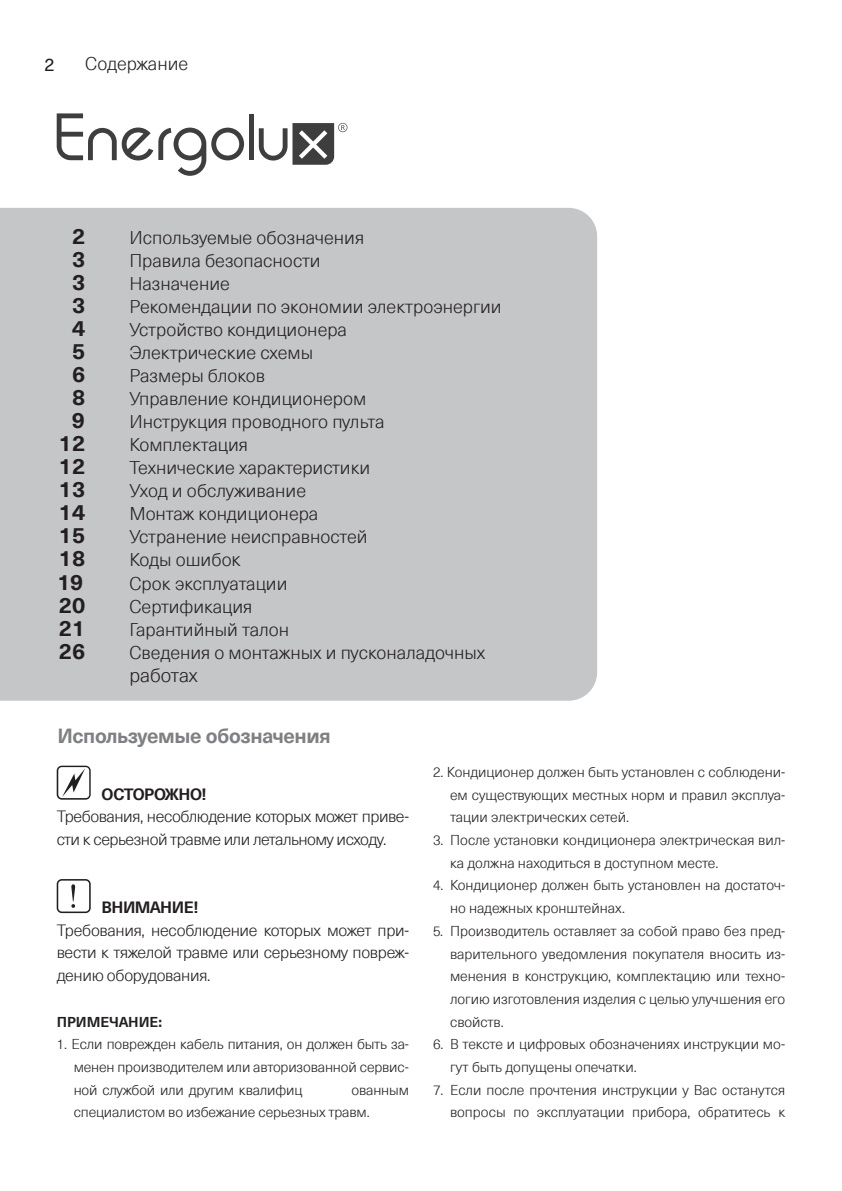
<style>
.page{position:relative;width:842px;height:1191px;background:#fff}
.page>*{position:absolute;margin:0;border:0;box-sizing:border-box;transform-origin:0 0}
.t1{font:700 22px "Neue Haas Unica Pan Euro";color:#231f20}
.t2{font:700 20px "Neue Haas Unica Pan Euro";letter-spacing:-.02em;color:#7e8083}
.t3{font:300 19px "Neue Haas Unica Pan Euro";color:#231f20}
.t4{font:300 18px "Neue Haas Unica Pan Euro";color:#231f20}
.t5{font:18px "Neue Haas Unica Pan Euro";color:#231f20}
.t6{font:300 16px/22.6px "Neue Haas Unica Pan Euro";letter-spacing:-.03em;color:#231f20}
.t7{font:700 16px "Neue Haas Unica Pan Euro";letter-spacing:-.03em;color:#231f20}
.t8{font:300 14px/22.6px "Neue Haas Unica Pan Euro";color:#231f20}
.t9{font:700 14px "Neue Haas Unica Pan Euro";color:#231f20}
.s1{font-size:19px}
</style>
<div class="page">
<div style="left:0;top:208px;width:597px;height:492px;background:#c5c6c8"></div>
<svg style="left:57px;top:765px;width:34px;height:34px"></svg>
<svg style="left:57px;top:879px;width:34px;height:34px"></svg>
<div style="left:249px;top:114px;width:5px;height:46px;background:#3e3e3f"></div>
<svg style="left:57px;top:113px;width:187px;height:63px"></svg>
<svg style="left:259px;top:123px;width:88px;height:42px"></svg>
<p class="t5" style="left:44px;top:51px;width:12px">2</p>
<p class="t4" style="left:85px;top:51px;width:105px">Содержание</p>
<h1 class="t1" style="left:72px;top:220px;width:15px">2</h1>
<p class="t4" style="left:129px;top:225px;width:236px">Используемые обозначения</p>
<h1 class="t1" style="left:72px;top:243px;width:15px">3</h1>
<p class="t4" style="left:129px;top:248px;width:193px">Правила безопасности</p>
<h1 class="t1" style="left:72px;top:266px;width:15px">3</h1>
<p class="t4" style="left:129px;top:271px;width:102px">Назначение</p>
<h1 class="t1" style="left:72px;top:289px;width:15px">3</h1>
<p class="t4" style="left:129px;top:294px;width:374px">Рекомендации по экономии электроэнергии</p>
<h1 class="t1" style="left:72px;top:312px;width:15px">4</h1>
<p class="t4" style="left:129px;top:317px;width:219px">Устройство кондиционера</p>
<h1 class="t1" style="left:72px;top:335px;width:15px">5</h1>
<p class="t4" style="left:129px;top:340px;width:185px">Электрические схемы</p>
<h1 class="t1" style="left:72px;top:358px;width:15px">6</h1>
<p class="t4" style="left:129px;top:363px;width:137px">Размеры блоков</p>
<h1 class="t1" style="left:72px;top:381px;width:15px">8</h1>
<p class="t4" style="left:129px;top:386px;width:238px">Управление кондиционером</p>
<h1 class="t1" style="left:72px;top:404px;width:15px">9</h1>
<p class="t4" style="left:129px;top:409px;width:257px">Инструкция проводного пульта</p>
<h1 class="t1" style="left:59px;top:427px;width:28px">12</h1>
<p class="t4" style="left:129px;top:432px;width:120px">Комплектация</p>
<h1 class="t1" style="left:59px;top:450px;width:28px">12</h1>
<p class="t4" style="left:129px;top:455px;width:242px">Технические характеристики</p>
<h1 class="t1" style="left:59px;top:473px;width:28px">13</h1>
<p class="t4" style="left:129px;top:478px;width:178px">Уход и обслуживание</p>
<h1 class="t1" style="left:59px;top:496px;width:28px">14</h1>
<p class="t4" style="left:129px;top:501px;width:190px">Монтаж кондиционера</p>
<h1 class="t1" style="left:59px;top:519px;width:28px">15</h1>
<p class="t4" style="left:129px;top:524px;width:240px">Устранение неисправностей</p>
<h1 class="t1" style="left:59px;top:542px;width:28px">18</h1>
<p class="t4" style="left:129px;top:547px;width:113px">Коды ошибо<span class="s1">к</span></p>
<h1 class="t1" style="left:57px;top:565px;width:28px">19</h1>
<p class="t4" style="left:129px;top:570px;width:160px">Срок эксплуатации</p>
<h1 class="t1" style="left:59px;top:588px;width:28px">20</h1>
<p class="t4" style="left:129px;top:593px;width:125px">Сертификация</p>
<h1 class="t1" style="left:59px;top:611px;width:28px">21</h1>
<p class="t4" style="left:129px;top:616px;width:161px">Гарантийный талон</p>
<h1 class="t1" style="left:59px;top:634px;width:28px">26</h1>
<p class="t4" style="left:129px;top:639px;width:357px">Сведения о монтажных и пусконаладочных</p>
<h3 class="t3" style="left:129px;top:661px;width:70px">работах</h3>
<h2 class="t2" style="left:57px;top:721px;width:275px">Используемые обозначения</h2>
<p class="t7" style="left:102px;top:782px;width:107px">ОСТОРОЖНО!</p>
<p class="t6" style="left:57px;top:804px;width:354px">Требования, несоблюдение которых может приве&shy;сти к серьезной травме или летальному исходу.</p>
<p class="t7" style="left:102px;top:895px;width:98px">ВНИМАНИЕ!</p>
<p class="t6" style="left:57px;top:918px;width:354px;text-align:justify">Требования, несоблюдение которых может при&shy;вести к тяжелой травме или серьезному повреж&shy;дению оборудования.</p>
<p class="t9" style="left:57px;top:1011px;width:107px">ПРИМЕЧАНИЕ:</p>
<p class="t8" style="left:74px;top:1032px;width:337px;text-align:justify;text-indent:-17px">1. Если поврежден кабель питания, он должен быть за&shy;менен производителем или авторизованной сервис&shy;ной службой или другим квалифиц</p>
<p class="t8" style="left:74px;top:1077px;width:337px;text-indent:278px">ованным специалистом во избежание серьезных травм.</p>
<p class="t8" style="left:450px;top:760px;width:337px;text-align:justify;text-indent:-17px">2. Кондиционер должен быть установлен с соблюдени&shy;ем существующих местных норм и правил эксплуа&shy;тации электрических сетей.</p>
<p class="t8" style="left:450px;top:828px;width:337px;text-indent:-17px">3. После установки кондиционера электрическая вил&shy;ка должна находиться в доступном месте.</p>
<p class="t8" style="left:450px;top:873px;width:337px;text-indent:-17px">4. Кондиционер должен быть установлен на достаточ&shy;но надежных кронштейнах.</p>
<p class="t8" style="left:450px;top:919px;width:337px;text-align:justify;text-indent:-17px">5. Производитель оставляет за собой право без пред&shy;варительного уведомления покупателя вносить из&shy;менения в конструкцию, комплектацию или техно&shy;логию изготовления изделия с целью улучшения его свойств.</p>
<p class="t8" style="left:450px;top:1032px;width:337px;text-indent:-17px">6. В тексте и цифровых обозначениях инструкции мо&shy;гут быть допущены опечатки.</p>
<p class="t8" style="left:433px;top:1077px;width:354px;text-align:right">7. Если после прочтения инструкции у Вас останутся вопросы по эксплуатации прибора, обратитесь к</p>
</div>
